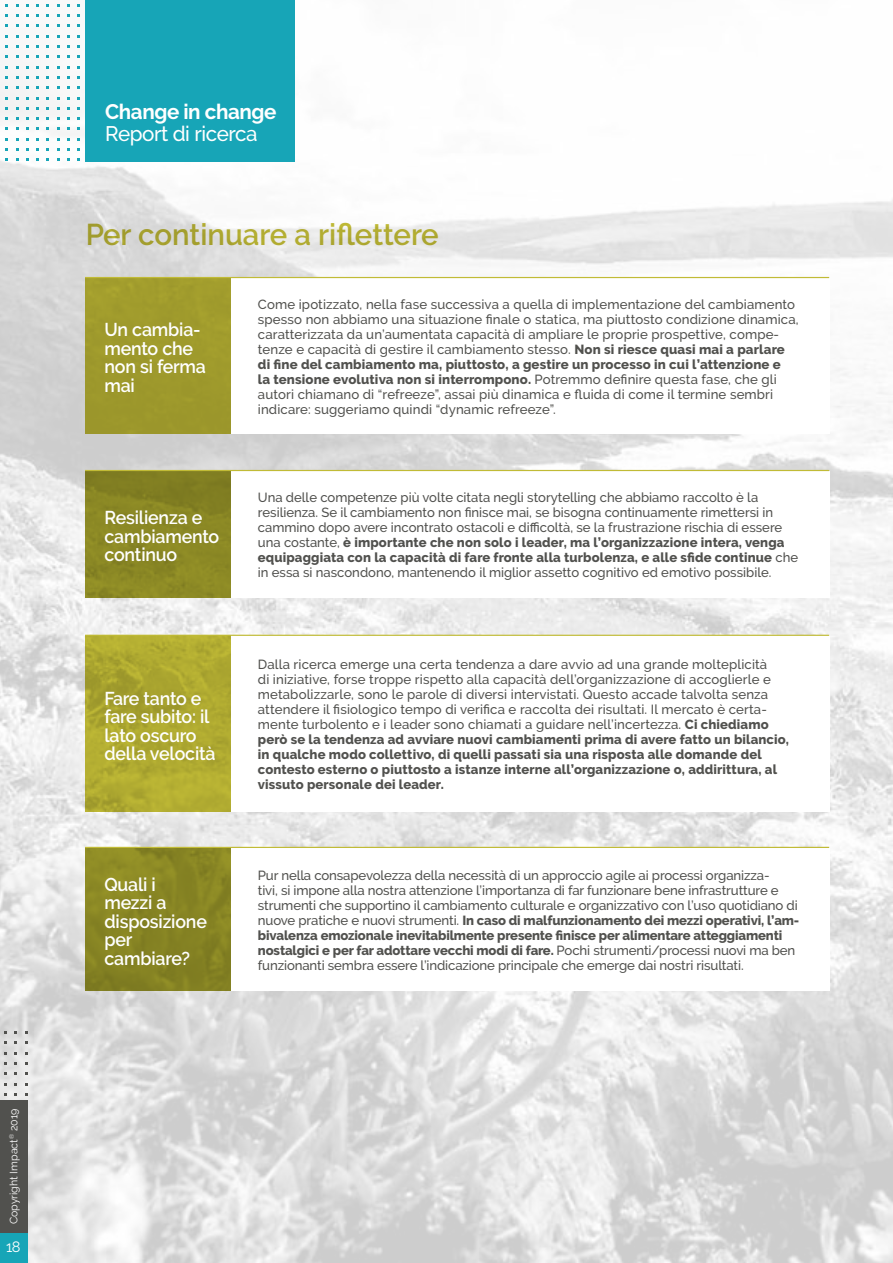
<style>
.page{position:relative;width:893px;height:1263px;background:#fff}
.page>*{position:absolute;margin:0;border:0;box-sizing:border-box;transform-origin:0 0}
.t1{font:600 30px "Raleway";color:#c1bb36}
.t2{font:500 21px "Raleway";letter-spacing:-.02em;color:#fff}
.t3{font:700 21px "Raleway";letter-spacing:-.02em;color:#fff}
.t4{font:600 18.6px/18.6px "Raleway";letter-spacing:-.01em;color:#fff;scale:.96 1}
.t5{font:15px "Raleway";color:#fff}
.t6{font:500 13.2px/15px "Raleway";letter-spacing:.005em;color:#51514e}
.t7{font:10.65px "Raleway";color:#fff}
.s1{font-weight:800}
</style>
<div class="page">
<img style="left:0;top:4px;width:893px;height:1259px">
<div style="left:85px;top:278px;width:147px;height:156px;background:#9e9a2c"></div>
<svg style="left:85px;top:636px;width:146px;height:176px;background:#aea930"></svg>
<div style="left:85px;top:471px;width:147px;height:126px;background:linear-gradient(to right,#8a8724,#888524)"></div>
<div style="left:85px;top:847px;width:147px;height:144px;background:#878423"></div>
<div style="left:231px;top:278px;width:598px;height:156px;background:#fff"></div>
<div style="left:231px;top:635px;width:598px;height:177px;background:#fff"></div>
<div style="left:231px;top:471px;width:598px;height:126px;background:#fff"></div>
<div style="left:231px;top:847px;width:598px;height:144px;background:#fff"></div>
<hr style="left:85px;top:277px;width:744px;height:1px;background:#c1bb36">
<hr style="left:85px;top:635px;width:744px;height:1px;background:#c1bb36">
<hr style="left:85px;top:470px;width:744px;height:1px;background:#c1bb36">
<hr style="left:85px;top:847px;width:744px;height:1px;background:#c1bb36">
<div style="left:0;top:1100px;width:28px;height:133px;background:#51514e"></div>
<div style="left:0;top:1233px;width:28px;height:30px;background:#17a5b7"></div>
<div style="left:85px;top:0;width:210px;height:162px;background:#17a5b7"></div>
<p class="t7" style="left:8px;top:1224px;width:118px;rotate:-90deg">Copyright Impact<sup>®</sup> 2019</p>
<p class="t5" style="left:6px;top:1237px;width:16px">18</p>
<p class="t3" style="left:105px;top:99px;width:173px">Change in change</p>
<p class="t2" style="left:105px;top:122px;width:154px">Report di ricerca</p>
<h1 class="t1" style="left:85px;top:217px;width:355px">Per continuare a riflettere</h1>
<p class="t4" style="left:104px;top:321px;width:107px">Un cambia&shy;mento che non si ferma mai</p>
<p class="t4" style="left:104px;top:508px;width:121px">Resilienza e cambiamento continuo</p>
<p class="t4" style="left:104px;top:689px;width:117px">Fare tanto e fare subito: il lato oscuro della velocità</p>
<p class="t4" style="left:104px;top:875px;width:108px">Quali i mezzi a disposizione per cambiare?</p>
<p class="t6" style="left:258px;top:297px;width:542px">Come ipotizzato, nella fase successiva a quella di implementazione del cambiamento spesso non abbiamo una situazione finale o statica, ma piuttosto condizione dinamica, caratterizzata da un’aumentata capacità di ampliare le proprie prospettive, compe&shy;tenze e capacità di gestire il cambiamento stesso. <span class="s1">Non si riesce quasi mai a parlare di fine del cambiamento ma, piuttosto, a gestire un processo in cui l’attenzione e<br>la tensione evolutiva non si interrompono.</span> Potremmo definire questa fase, che gli autori chiamano di “refreeze”, assai più dinamica e fluida di come il termine sembri indicare: suggeriamo quindi “dynamic refreeze”.</p>
<p class="t6" style="left:258px;top:490px;width:542px">Una delle competenze più volte citata negli storytelling che abbiamo raccolto è la resilienza. Se il cambiamento non finisce mai, se bisogna continuamente rimettersi in cammino dopo avere incontrato ostacoli e difficoltà, se la frustrazione rischia di essere una costante, <span class="s1">è importante che non solo i leader, ma l’organizzazione intera, venga equipaggiata con la capacità di fare fronte alla turbolenza, e alle sfide continue</span> che in essa si nascondono, mantenendo il miglior assetto cognitivo ed emotivo possibile.</p>
<p class="t6" style="left:258px;top:657px;width:533px">Dalla ricerca emerge una certa tendenza a dare avvio ad una grande molteplicità<br>di iniziative, forse troppe rispetto alla capacità dell’organizzazione di accoglierle e metabolizzarle, sono le parole di diversi intervistati. Questo accade talvolta senza attendere il fisiologico tempo di verifica e raccolta dei risultati. Il mercato è certa&shy;mente turbolento e i leader sono chiamati a guidare nell’incertezza. <span class="s1">Ci chiediamo però se la tendenza ad avviare nuovi cambiamenti prima di avere fatto un bilancio, in qualche modo collettivo, di quelli passati sia una risposta alle domande del contesto esterno o piuttosto a istanze interne all’organizzazione o, addirittura, al vissuto personale dei leader.</span></p>
<p class="t6" style="left:258px;top:868px;width:543px">Pur nella consapevolezza della necessità di un approccio agile ai processi organizza-<br>tivi, si impone alla nostra attenzione l’importanza di far funzionare bene infrastrutture e strumenti che supportino il cambiamento culturale e organizzativo con l’uso quotidiano di nuove pratiche e nuovi strumenti. <span class="s1">In caso di malfunzionamento dei mezzi operativi, l’am&shy;bivalenza emozionale inevitabilmente presente finisce per alimentare atteggiamenti nostalgici e per far adottare vecchi modi di fare.</span> Pochi strumenti/processi nuovi ma ben funzionanti sembra essere l’indicazione principale che emerge dai nostri risultati.</p>
</div>
